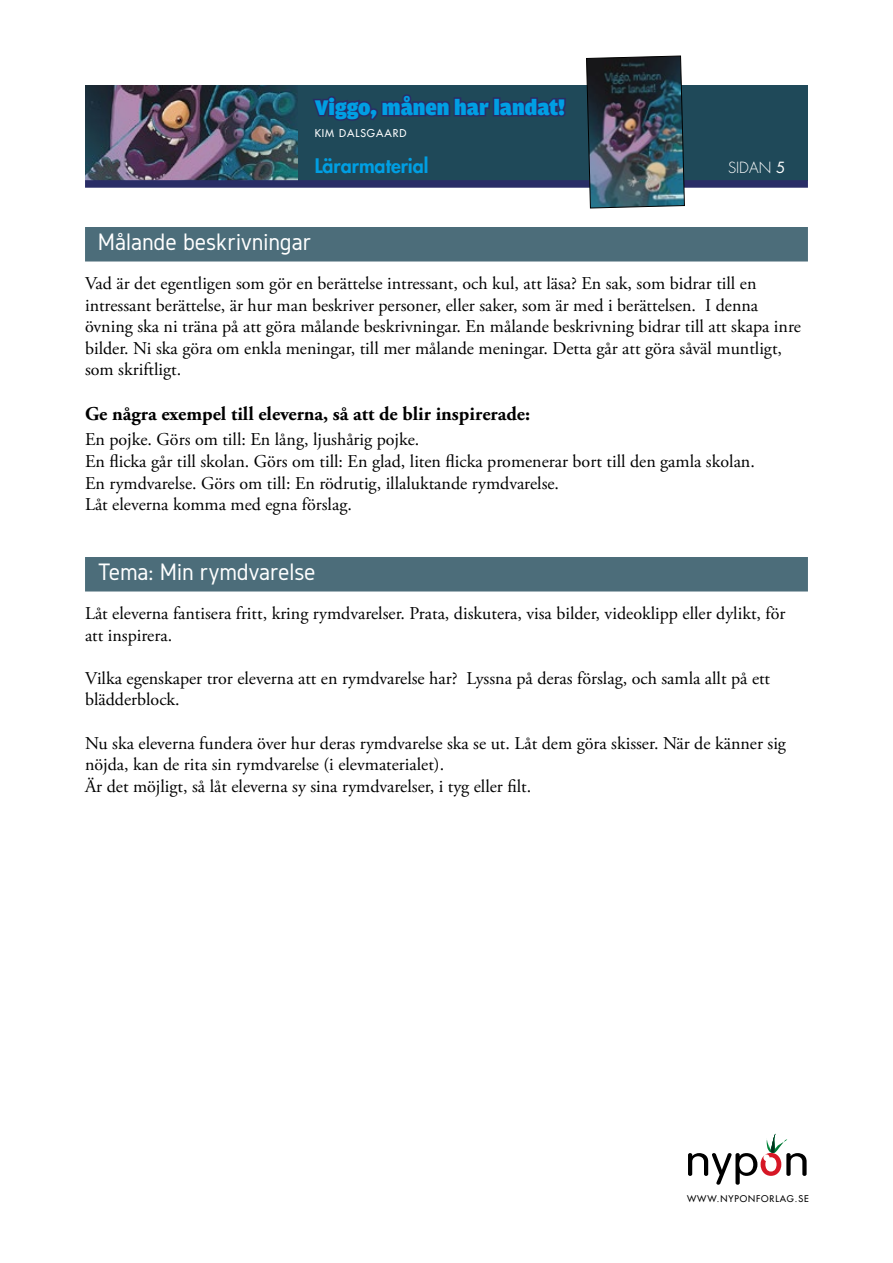
<style>
.page{position:relative;width:893px;height:1263px;background:#fff}
.page>*{position:absolute;margin:0;border:0;box-sizing:border-box;transform-origin:0 0}
.t1{font:24.75px "Gidole";color:#fff}
.t2{font:900 22.5px "Amplitude";color:#009fe3}
.t3{font:700 19.5px "Adobe Garamond Pro";color:#000}
.t4{font:800 19.5px "Futura LT";color:#009fe3}
.t5{font:18px/21.6px "Adobe Garamond Pro";color:#000}
.t6{font:300 15px "Futura Std";color:#fff}
.t7{font:10.5px "Futura LT";letter-spacing:.09em;color:#fff}
.t8{font:9px "Futura LT";letter-spacing:.1em;color:#000}
.s1{font-weight:400}
</style>
<div class="page">
<div style="left:85px;top:85px;width:723px;height:95px;background:#1f4959"></div>
<img style="left:85px;top:85px;width:213px;height:95px">
<svg style="left:313px;top:94px;width:253px;height:27px"></svg>
<div style="left:85px;top:180px;width:723px;height:8px;background:#292d66"></div>
<img style="left:586px;top:55px;width:99px;height:154px">
<svg style="left:688px;top:1133px;width:119px;height:52px"></svg>
<div style="left:85px;top:227px;width:723px;height:34px;background:#4c6d7a"></div>
<div style="left:85px;top:557px;width:723px;height:34px;background:#4c6d7a"></div>
<p class="t2" style="left:315px;top:95px;width:252px">Viggo, månen har landat!</p>
<p class="t4" style="left:315px;top:153px;width:115px">Lärarmaterial</p>
<p class="t7" style="left:315px;top:126px;width:93px">KIM DALSGAARD</p>
<p class="t6" style="left:728px;top:158px;width:59px">SIDAN <span class="s1">5</span></p>
<h1 class="t1" style="left:98px;top:229px;width:215px">Målande beskrivningar</h1>
<p class="t5" style="left:85px;top:273px;width:717px">Vad är det egentligen som gör en berättelse intressant, och kul, att läsa? En sak, som bidrar till en intressant berättelse, är hur man beskriver personer, eller saker, som är med i berättelsen. I denna övning ska ni träna på att göra målande beskrivningar. En målande beskrivning bidrar till att skapa inre bilder. Ni ska göra om enkla meningar, till mer målande meningar. Detta går att göra såväl muntligt, som skriftligt.</p>
<p class="t3" style="left:85px;top:402px;width:447px">Ge några exempel till eleverna, så att de blir inspirerade:</p>
<p class="t5" style="left:85px;top:429px;width:671px">En pojke. Görs om till: En lång, ljushårig pojke.<br>En flicka går till skolan. Görs om till: En glad, liten flicka promenerar bort till den gamla skolan.<br>En rymdvarelse. Görs om till: En rödrutig, illaluktande rymdvarelse.<br>Låt eleverna komma med egna förslag.</p>
<h1 class="t1" style="left:98px;top:559px;width:219px">Tema: Min rymdvarelse</h1>
<p class="t5" style="left:85px;top:603px;width:702px">Låt eleverna fantisera fritt, kring rymdvarelser. Prata, diskutera, visa bilder, videoklipp eller dylikt, för att inspirera.</p>
<p class="t5" style="left:85px;top:668px;width:687px">Vilka egenskaper tror eleverna att en rymdvarelse har? Lyssna på deras förslag, och samla allt på ett blädderblock.</p>
<p class="t5" style="left:85px;top:733px;width:702px">Nu ska eleverna fundera över hur deras rymdvarelse ska se ut. Låt dem göra skisser. När de känner sig nöjda, kan de rita sin rymdvarelse (i elevmaterialet).<br>Är det möjligt, så låt eleverna sy sina rymdvarelser, i tyg eller filt.</p>
<p class="t8" style="left:687px;top:1193px;width:123px">WWW.NYPONFORLAG.SE</p>
</div>
